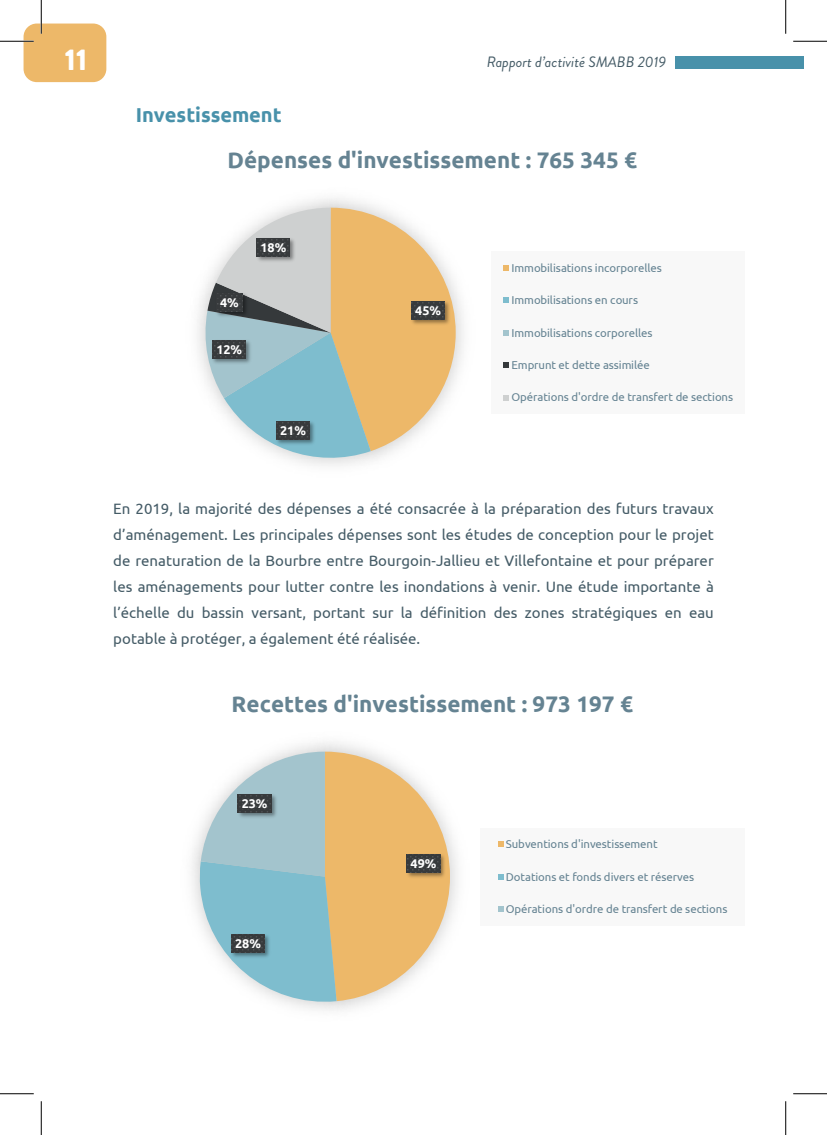
<style>
.page{position:relative;width:827px;height:1135px;background:#fff}
.page>*{position:absolute;margin:0;border:0;box-sizing:border-box;transform-origin:0 0}
.t1{font:900 30px "Brandon Grotesque";color:#fff}
.t2{font:700 22.5px "Ubuntu";color:#658392}
.t3{font:700 20.12px "Ubuntu";letter-spacing:-.005em;color:#4891aa}
.t4{font:15px/25.9px "Ubuntu";color:#445b66;text-align:justify}
.t5{font:italic 15px "Brandon Grotesque";color:#445b66}
.t6{font:700 12.62px "Ubuntu";letter-spacing:-.005em;color:#fff}
.t7{font:11.38px "Ubuntu";letter-spacing:-.005em;color:#658392}
</style>
<div class="page">
<img style="left:357px;top:201px;width:107px;height:178px">
<svg style="left:202px;top:208px;width:253px;height:258px"></svg>
<img style="left:408px;top:298px;width:45px;height:29px">
<div style="left:411px;top:301px;width:33px;height:18px;background:#373a3c"></div>
<img style="left:273px;top:418px;width:45px;height:29px">
<svg style="left:276px;top:421px;width:33px;height:18px"></svg>
<img style="left:210px;top:338px;width:44px;height:29px">
<div style="left:213px;top:340px;width:33px;height:19px;background:#373a3c"></div>
<img style="left:213px;top:291px;width:37px;height:29px">
<div style="left:216px;top:294px;width:26px;height:18px;background:#373a3c"></div>
<img style="left:254px;top:235px;width:44px;height:30px">
<div style="left:257px;top:238px;width:33px;height:18px;background:#373a3c"></div>
<div style="left:491px;top:251px;width:253px;height:163px;background:#f8f8f8"></div>
<svg style="left:503px;top:265px;width:6px;height:6px"></svg>
<svg style="left:503px;top:297px;width:6px;height:6px"></svg>
<svg style="left:503px;top:330px;width:6px;height:6px"></svg>
<svg style="left:503px;top:362px;width:6px;height:6px"></svg>
<svg style="left:503px;top:395px;width:6px;height:5px"></svg>
<svg style="left:199px;top:752px;width:251px;height:256px"></svg>
<img style="left:404px;top:852px;width:44px;height:28px">
<svg style="left:407px;top:854px;width:33px;height:18px"></svg>
<img style="left:228px;top:931px;width:45px;height:29px">
<svg style="left:231px;top:934px;width:33px;height:18px"></svg>
<img style="left:235px;top:792px;width:44px;height:28px">
<svg style="left:238px;top:794px;width:33px;height:18px"></svg>
<div style="left:480px;top:828px;width:264px;height:97px;background:#f8f8f8"></div>
<svg style="left:498px;top:841px;width:5px;height:6px"></svg>
<svg style="left:498px;top:874px;width:5px;height:5px"></svg>
<svg style="left:498px;top:906px;width:5px;height:6px"></svg>
<div style="left:674px;top:56px;width:129px;height:12px;background:#4891aa"></div>
<div style="left:24px;top:24px;width:82px;height:58px;background:#edb869;border-radius:13px"></div>
<hr style="left:0;top:40px;width:34px;height:2px;background:#fff">
<hr style="left:40px;top:0;width:2px;height:34px;background:#fff">
<hr style="left:0;top:41px;width:34px;height:1px;background:#000">
<hr style="left:793px;top:41px;width:34px;height:1px;background:#000">
<hr style="left:0;top:1093px;width:34px;height:1px;background:#000">
<hr style="left:793px;top:1093px;width:34px;height:1px;background:#000">
<hr style="left:41px;top:0;width:1px;height:34px;background:#000">
<hr style="left:41px;top:1101px;width:1px;height:34px;background:#000">
<hr style="left:785px;top:0;width:1px;height:34px;background:#000">
<hr style="left:785px;top:1101px;width:1px;height:34px;background:#000">
<h1 class="t1" style="left:65px;top:39px;width:24px">11</h1>
<p class="t5" style="left:487px;top:52px;width:181px">Rapport d’activité SMABB 2019</p>
<h3 class="t3" style="left:136px;top:102px;width:147px">Investissement</h3>
<h2 class="t2" style="left:227px;top:146px;width:411px">Dépenses d'investissement : 765 345 !</h2>
<p class="t6" style="left:220px;top:295px;width:20px">4%</p>
<p class="t6" style="left:216px;top:342px;width:27px">12%</p>
<p class="t6" style="left:260px;top:240px;width:27px">18%</p>
<p class="t6" style="left:280px;top:423px;width:27px">21%</p>
<p class="t6" style="left:415px;top:303px;width:27px">45%</p>
<p class="t7" style="left:511px;top:261px;width:152px">Immobilisations incorporelles</p>
<p class="t7" style="left:511px;top:293px;width:128px">Immobilisations en cours</p>
<p class="t7" style="left:511px;top:326px;width:142px">Immobilisations corporelles</p>
<p class="t7" style="left:511px;top:358px;width:140px">Emprunt et dette assimilée</p>
<p class="t7" style="left:511px;top:390px;width:223px">Opérations d'ordre de transfert de sections</p>
<p class="t4" style="left:113px;top:496px;width:602px">En 2019, la majorité des dépenses a été consacrée à la préparation des futurs travaux d’aménagement. Les principales dépenses sont les études de conception pour le projet de renaturation de la Bourbre entre Bourgoin-Jallieu et Villefontaine et pour préparer les aménagements pour lutter contre les inondations à venir. Une étude importante à l’échelle du bassin versant, portant sur la définition des zones stratégiques en eau potable à protéger, a également été réalisée.</p>
<h2 class="t2" style="left:232px;top:690px;width:403px">Recettes d'investissement : 973 197 !</h2>
<p class="t6" style="left:242px;top:796px;width:27px">23%</p>
<p class="t6" style="left:235px;top:936px;width:27px">28%</p>
<p class="t6" style="left:410px;top:856px;width:27px">49%</p>
<p class="t7" style="left:506px;top:837px;width:153px">Subventions d'investissement</p>
<p class="t7" style="left:506px;top:869px;width:190px">Dotations et fonds divers et réserves</p>
<p class="t7" style="left:506px;top:902px;width:223px">Opérations d'ordre de transfert de sections</p>
</div>
